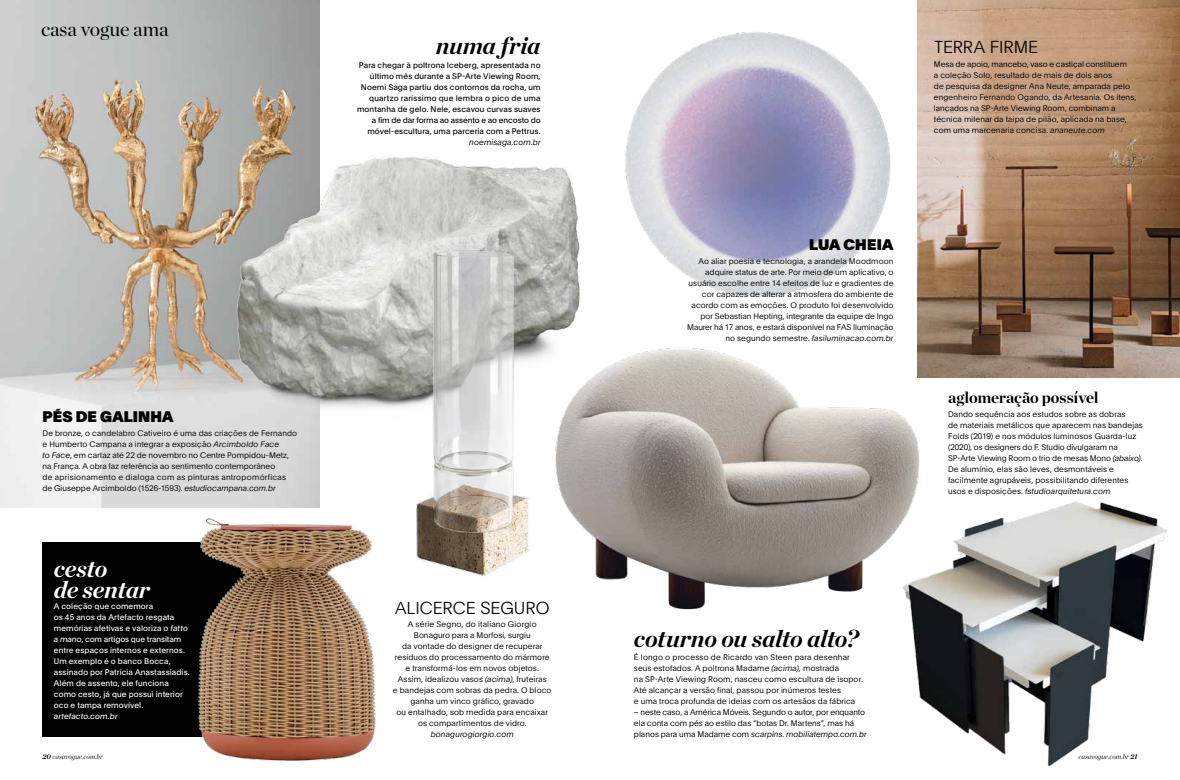
<style>
.page{position:relative;width:1180px;height:780px;background:#fff}
.page>*{position:absolute;margin:0;border:0;box-sizing:border-box;transform-origin:0 0}
.t1{font:italic 700 24px "Chronicle Display";letter-spacing:-.015em;color:#000}
.t2{font:italic 700 24px/21px "Chronicle Display";letter-spacing:-.01em;color:#fff}
.t3{font:20px "Chronicle Display";color:#000}
.t4{font:100 17px "Plain";color:#000}
.t5{font:700 16px "Chronicle Display";letter-spacing:-.005em;color:#000}
.t6{font:900 15px "Plain";letter-spacing:.015em;color:#000}
.t7{font:300 8px/11px "Plain";letter-spacing:.01em;color:#000}
.t8{font:8px/11px "Plain";letter-spacing:.015em;color:#fff}
.t9{font:8px/11px "Plain";letter-spacing:.015em;color:#000;text-align:right}
.t10{font:italic 300 8px "Plain";letter-spacing:.01em;color:#000}
.t11{font:italic 8px "Plain";letter-spacing:.01em;color:#fff}
.t12{font:italic 300 7px "Chronicle Display";color:#000}
.s1{font-style:italic}
.s2{font-weight:700}
</style>
<div class="page">
<img style="left:625px;top:32px;width:266px;height:265px">
<img style="left:0;top:0;width:319px;height:507px">
<img style="left:223px;top:80px;width:357px;height:349px">
<img style="left:917px;top:0;width:262px;height:377px">
<img style="left:912px;top:501px;width:253px;height:264px">
<div style="left:43px;top:542px;width:203px;height:195px;background:#020101"></div>
<img style="left:198px;top:518px;width:178px;height:243px">
<img style="left:533px;top:328px;width:410px;height:297px">
<img style="left:411px;top:235px;width:122px;height:341px">
<h2 class="t3" style="left:41px;top:14px;width:129px">casa vogue ama</h2>
<h1 class="t1" style="left:436px;top:26px;width:106px">numa fria</h1>
<p class="t9" style="left:357px;top:59px;width:185px">Para chegar à poltrona Iceberg, apresentada no último mês durante a SP-Arte Viewing Room, Noemi Saga partiu dos contornos da rocha, um quartzo raríssimo que lembra o pico de uma montanha de gelo. Nele, escavou curvas suaves a fim de dar forma ao assento e ao encosto do móvel-escultura, uma parceria com a Pettrus.</p>
<p class="t10" style="left:469px;top:136px;width:73px">noemisaga.com.br</p>
<h3 class="t6" style="left:43px;top:405px;width:132px">PÉS DE GALINHA</h3>
<p class="t7" style="left:43px;top:427px;width:256px">De bronze, o candelabro Cativeiro é uma das criações de Fernando e Humberto Campana a integrar a exposição <span class="s1">Arcimboldo Face<br>to Face</span>, em cartaz até 22 de novembro no Centre Pompidou-Metz, na França. A obra faz referência ao sentimento contemporâneo<br>de aprisionamento e dialoga com as pinturas antropomórficas de Giuseppe Arcimboldo (1526-1593). <span class="s1">estudiocampana.com.br</span></p>
<h1 class="t2" style="left:54px;top:556px;width:98px">cesto<br>de sentar</h1>
<p class="t8" style="left:54px;top:600px;width:137px">A coleção que comemora<br>os 45 anos da Artefacto resgata memórias afetivas e valoriza o <span class="s1">fatto a mano</span>, com artigos que transitam entre espaços internos e externos.<br>Um exemplo é o banco Bocca, assinado por Patricia Anastassiadis.<br>Além de assento, ele funciona como cesto, já que possui interior oco e tampa removível.</p>
<p class="t11" style="left:54px;top:710px;width:65px">artefacto.com.br</p>
<h3 class="t4" style="left:395px;top:595px;width:156px">ALICERCE SEGURO</h3>
<p class="t7" style="left:393px;top:618px;width:160px;text-align:center">A série Segno, do italiano Giorgio Bonaguro para a Morfosi, surgiu<br>da vontade do designer de recuperar resíduos do processamento do mármore e transformá-los em novos objetos.<br>Assim, idealizou vasos <span class="s1">(acima)</span>, fruteiras<br>e bandejas com sobras da pedra. O bloco ganha um vinco gráfico, gravado<br>ou entalhado, sob medida para encaixar os compartimentos de vidro.</p>
<p class="t10" style="left:431px;top:728px;width:84px">bonagurogiorgio.com</p>
<h3 class="t4" style="left:933px;top:35px;width:106px">TERRA FIRME</h3>
<p class="t7" style="left:933px;top:58px;width:204px">Mesa de apoio, mancebo, vaso e castiçal constituem<br>a coleção Solo, resultado de mais de dois anos<br>de pesquisa da designer Ana Neute, amparada pelo engenheiro Fernando Ogando, da Artesania. Os itens, lançados na SP-Arte Viewing Room, combinam a técnica milenar da taipa de pilão, aplicada na base, com uma marcenaria concisa. <span class="s1">ananeute.com</span></p>
<h3 class="t6" style="left:809px;top:234px;width:86px">LUA CHEIA</h3>
<p class="t7" style="left:687px;top:255px;width:208px;text-align:right">Ao aliar poesia e tecnologia, a arandela Moodmoon adquire status de arte. Por meio de um aplicativo, o usuário escolhe entre 14 efeitos de luz e gradientes de cor capazes de alterar a atmosfera do ambiente de acordo com as emoções. O produto foi desenvolvido por Sebastian Hepting, integrante da equipe de Ingo Maurer há 17 anos, e estará disponível na FAS Iluminação no segundo semestre. <span class="s1">fasiluminacao.com.br</span></p>
<h3 class="t5" style="left:947px;top:385px;width:152px">aglomeração possível</h3>
<p class="t7" style="left:947px;top:408px;width:196px">Dando sequência aos estudos sobre as dobras<br>de materiais metálicos que aparecem nas bandejas Folds (2019) e nos módulos luminosos Guarda-luz (2020), os designers do F. Studio divulgaram na SP-Arte Viewing Room o trio de mesas Mono <span class="s1">(abaixo)</span>.<br>De alumínio, elas são leves, desmontáveis e facilmente agrupáveis, possibilitando diferentes usos e disposições. <span class="s1">fstudioarquitetura.com</span></p>
<h1 class="t1" style="left:634px;top:618px;width:226px">coturno ou salto alto?</h1>
<p class="t7" style="left:634px;top:651px;width:230px">É longo o processo de Ricardo van Steen para desenhar seus estofados. A poltrona Madame <span class="s1">(acima),</span> mostrada<br>na SP-Arte Viewing Room, nasceu como escultura de isopor.<br>Até alcançar a versão final, passou por inúmeros testes<br>e uma troca profunda de ideias com os artesãos da fábrica</p>
<p class="t7" style="left:634px;top:706px;width:234px">– neste caso, a América Móveis. Segundo o autor, por enquanto ela conta com pés ao estilo das “botas Dr. Martens”, mas há planos para uma Madame com <span class="s1">scarpins</span>. <span class="s1">mobiliatempo.com.br</span></p>
<p class="t12" style="left:43px;top:750px;width:62px"><span class="s2">20</span> casavogue.com.br</p>
<p class="t12" style="left:1078px;top:750px;width:60px">casavogue.com.br <span class="s2">21</span></p>
</div>
